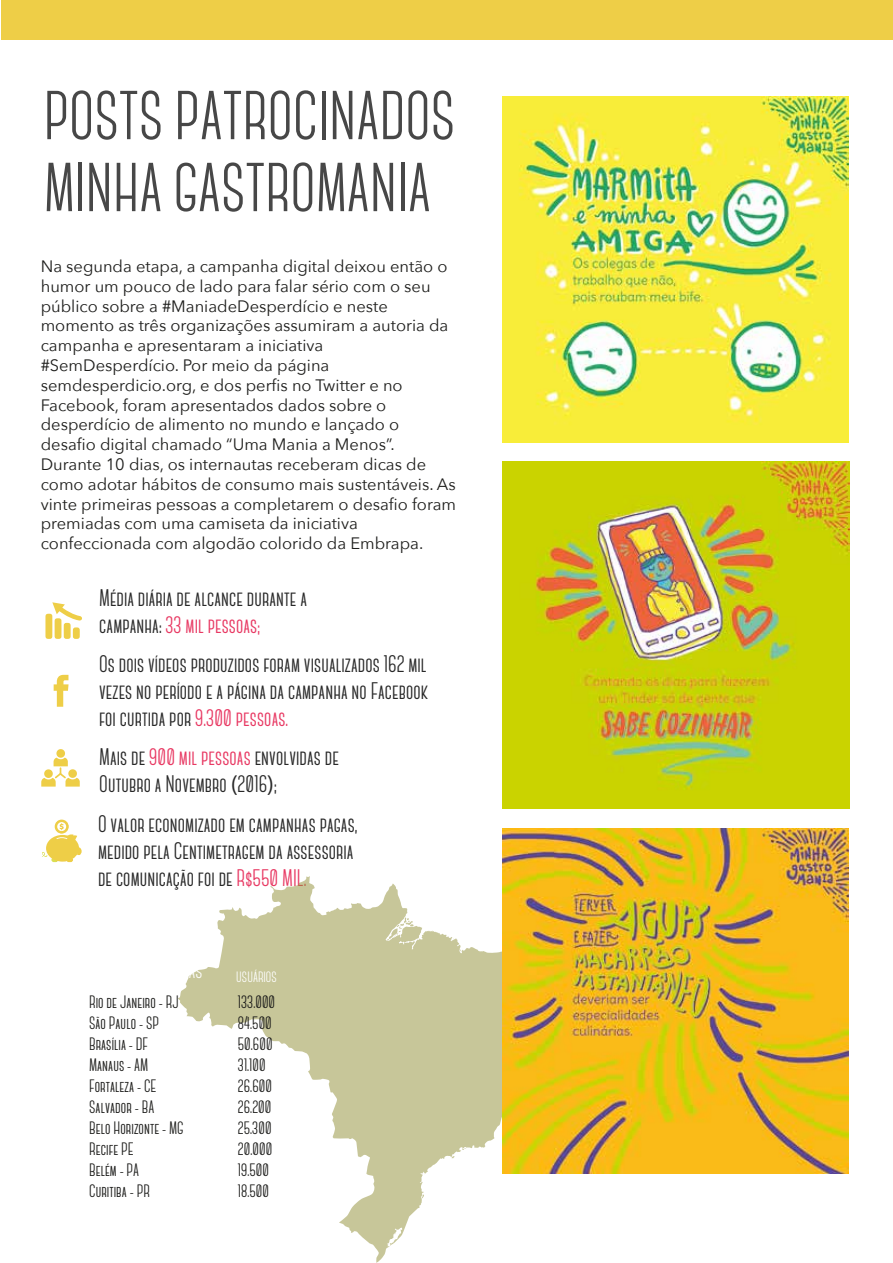
<style>
.page{position:relative;width:893px;height:1263px;background:#fff}
.page>*{position:absolute;margin:0;border:0;box-sizing:border-box;transform-origin:0 0}
.t1{font:700 69px/72px "Canter";color:#474747}
.t2{font:700 24px/27px "Canter";color:#282828}
.t3{font:700 18px/21px "Canter";color:#1d1d1b}
.t4{font:16.5px/19.8px "Avenir Next";color:#1d1d1b}
.t5{font:700 15px "Canter";color:#fff}
.s1{color:#e83963}
.s2{font-family:"Myriad Pro";font-weight:400}
</style>
<div class="page">
<svg style="left:41px;top:749px;width:39px;height:38px"></svg>
<svg style="left:54px;top:675px;width:15px;height:32px"></svg>
<svg style="left:42px;top:820px;width:40px;height:42px"></svg>
<svg style="left:45px;top:602px;width:37px;height:37px"></svg>
<img style="left:503px;top:96px;width:346px;height:346px">
<img style="left:503px;top:462px;width:347px;height:347px">
<svg style="left:178px;top:876px;width:375px;height:387px"></svg>
<img style="left:503px;top:828px;width:345px;height:345px">
<div style="left:1px;top:0;width:892px;height:40px;background:#eece47"></div>
<h1 class="t1" style="left:44px;top:80px;width:413px">POSTS PATROCINADOS<br>MINHA GASTROMANIA</h1>
<p class="t4" style="left:41px;top:256px;width:417px">Na segunda etapa, a campanha digital deixou então o humor um pouco de lado para falar sério com o seu público sobre a #ManiadeDesperdício e neste momento as três organizações assumiram a autoria da campanha e apresentaram a iniciativa #SemDesperdício. Por meio da página semdesperdicio.org, e dos perfis no Twitter e no Facebook, foram apresentados dados sobre o desperdício de alimento no mundo e lançado o desafio digital chamado “Uma Mania a Menos”.<br>Durante 10 dias, os internautas receberam dicas de como adotar hábitos de consumo mais sustentáveis. As vinte primeiras pessoas a completarem o desafio foram premiadas com uma camiseta da iniciativa confeccionada com algodão colorido da Embrapa.</p>
<h2 class="t2" style="left:99px;top:584px;width:209px">Média diária de alcance durante a campanha: <span class="s1">33 mil pessoas;</span></h2>
<h2 class="t2" style="left:99px;top:650px;width:331px;text-align:justify">Os dois vídeos produzidos foram visualizados 162 mil vezes no período e a página da campanha no Facebook foi curtida por <span class="s1">9.300 pessoas.</span></h2>
<h2 class="t2" style="left:99px;top:744px;width:241px">Mais de <span class="s1">900 mil pessoas</span> envolvidas de<br>Outubro a Novembro <span class="s2">(</span>2016<span class="s2">)</span>;</h2>
<h2 class="t2" style="left:98px;top:811px;width:261px">O valor economizado em campanhas pagas, medido pela Centimetragem da assessoria de comunicação foi de <span class="s1">R$550 MIL.</span></h2>
<p class="t3" style="left:89px;top:991px;width:96px">Rio de Janeiro - RJ<br>São Paulo - SP<br>Brasília - DF<br>Manaus - AM<br>Fortaleza - CE<br>Salvador - BA<br>Belo Horizonte - MG<br>Recife PE<br>Belém - PA<br>Curitiba - PR</p>
<p class="t5" style="left:236px;top:970px;width:42px">USUÁRIOS</p>
<p class="t3" style="left:238px;top:991px;width:39px">133.000<br>84.500<br>50.600<br>31.100<br>26.600<br>26.200<br>25.300<br>20.000<br>19.500<br>18.500</p>
</div>
